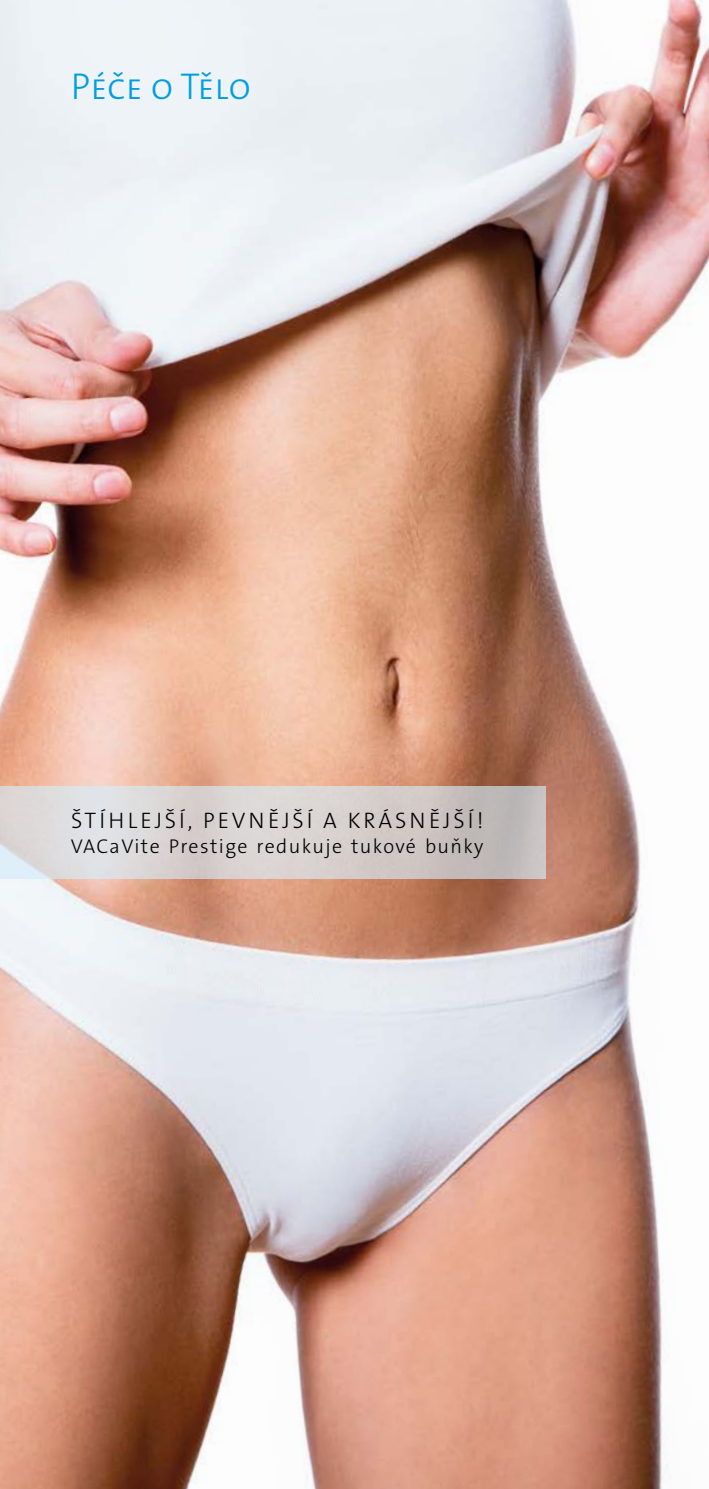
<style>
.page{position:relative;width:709px;height:1489px;background:#fff}
.page>*{position:absolute;margin:0;border:0;box-sizing:border-box;transform-origin:0 0}
.nadpis_1{font:37.5px "The Sans LP3 Lig";color:#009ee0}
.t1{font:22.5px "The Sans LP3 Lig";letter-spacing:.135em;color:#000}
.t2{font:20px "The Sans LP3 Lig";letter-spacing:.07em;color:#000}
</style>
<div class="page">
<img style="left:0;top:0;width:708px;height:1488px">
<svg style="left:0;top:786px;width:546px;height:92px;background:#d4cfcf"></svg>
<p class="nadpis_1" style="left:71px;top:62px;width:182px">Péče o Tělo</p>
<p class="t1" style="left:71px;top:805px;width:414px">ŠTÍHLEJŠÍ, PEVNĚJŠÍ A KRÁSNĚJŠÍ!</p>
<p class="t2" style="left:71px;top:833px;width:414px">VACaVite Prestige redukuje tukové buňky</p>
</div>
